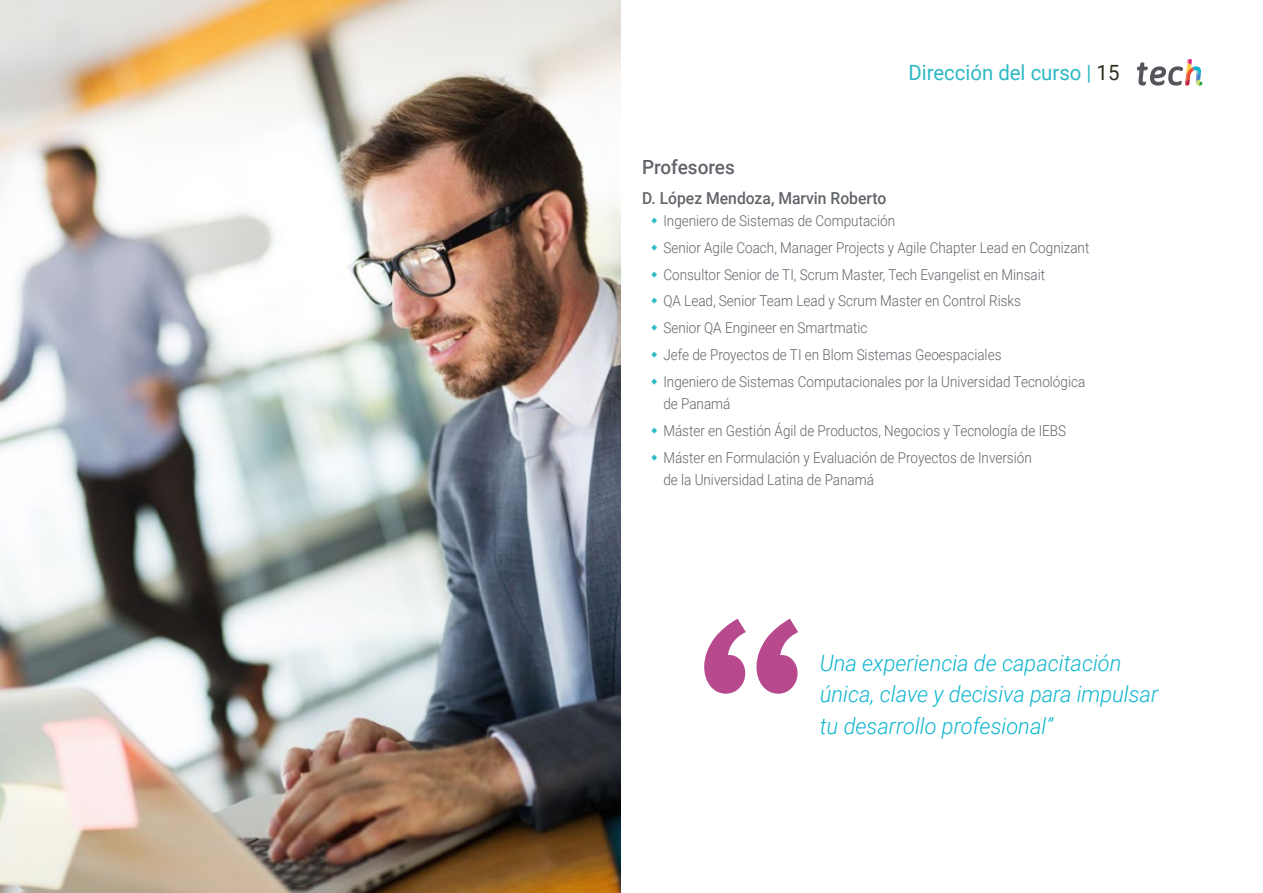
<style>
.page{position:relative;width:1263px;height:893px;background:#fff}
.page>*{position:absolute;margin:0;border:0;box-sizing:border-box;transform-origin:0 0}
.t1{font:italic 300 22.5px/31.5px "Roboto";color:#0fb6cf}
.t2{font:21px "Roboto";color:#2db8c5}
.t3{font:500 19.5px "Roboto";color:#61646a}
.t4{font:500 16.5px "Roboto";color:#61646a;scale:.95 1}
.t5{font:300 15px/26.7px "Roboto";color:#61646a;scale:.9 1}
.s1{color:#312e20}
</style>
<div class="page">
<svg style="left:1137px;top:59px;width:65px;height:27px"></svg>
<img style="left:0;top:0;width:621px;height:893px">
<svg style="left:704px;top:618px;width:94px;height:76px"></svg>
<h2 class="t2" style="left:908px;top:57px;width:213px">Dirección del curso | <span class="s1">15</span></h2>
<h3 class="t3" style="left:642px;top:154px;width:94px">Profesores</h3>
<p class="t4" style="left:642px;top:186px;width:259px">D. López Mendoza, Marvin Roberto</p>
<p class="t5" style="left:663px;top:207px;width:475px">Ingeniero de Sistemas de Computación<br>Senior Agile Coach, Manager Projects y Agile Chapter Lead en Cognizant Consultor Senior de TI, Scrum Master, Tech Evangelist en Minsait<br>QA Lead, Senior Team Lead y Scrum Master en Control Risks<br>Senior QA Engineer en Smartmatic<br>Jefe de Proyectos de TI en Blom Sistemas Geoespaciales<br>Ingeniero de Sistemas Computacionales por la Universidad Tecnológica</p>
<p class="t5" style="left:663px;top:390px;width:449px">de Panamá<br>Máster en Gestión Ágil de Productos, Negocios y Tecnología de IEBS<br>Máster en Formulación y Evaluación de Proyectos de Inversión</p>
<p class="t5" style="left:663px;top:466px;width:236px">de la Universidad Latina de Panamá</p>
<h1 class="t1" style="left:820px;top:646px;width:340px">Una experiencia de capacitación única, clave y decisiva para impulsar tu desarrollo profesional”</h1>
</div>
